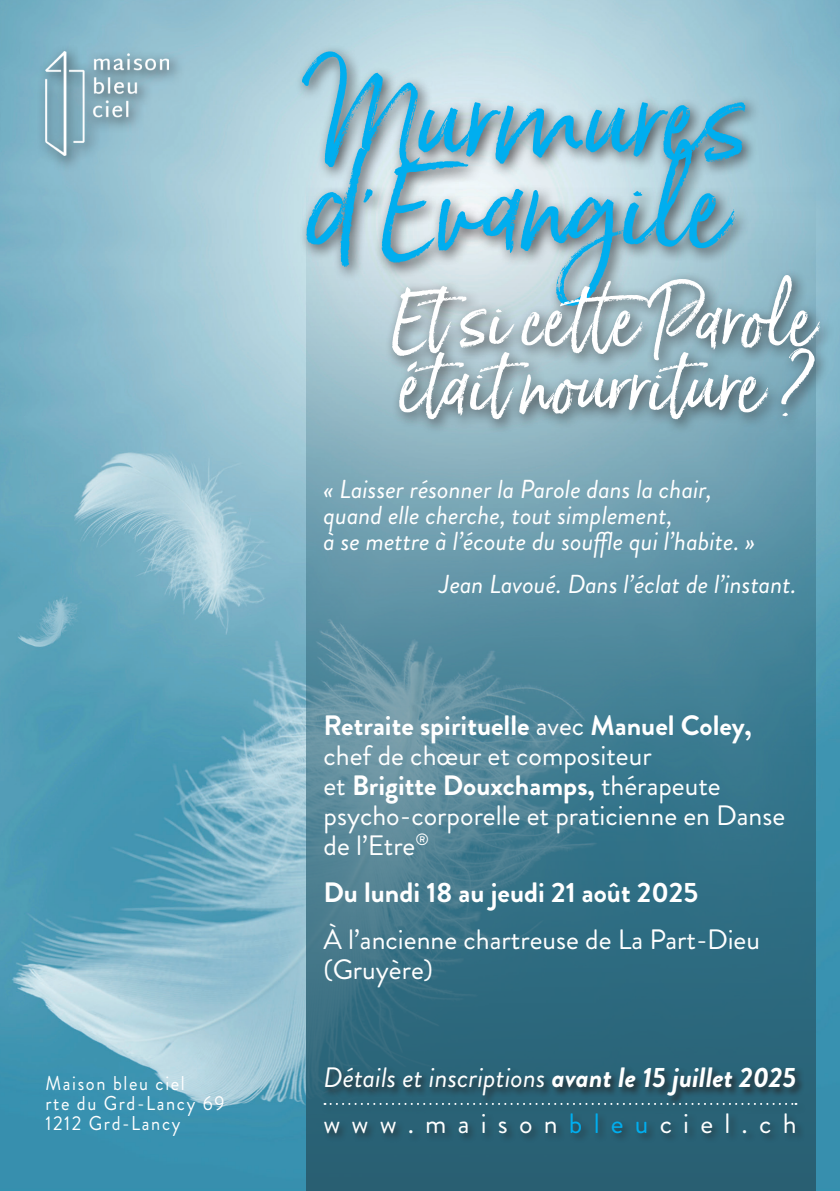
<style>
.page{position:relative;width:840px;height:1191px;background:#fff}
.page>*{position:absolute;margin:0;border:0;box-sizing:border-box;transform-origin:0 0}
.t1{font:116px/88px "Born Ready";color:#00aeef}
.t2{font:76px/66px "Born Ready";color:#fff}
.t3{font:28px/30px "Brandon Grotesque";color:#fff}
.t4{font:italic 28px "Brandon Grotesque";color:#fff}
.t5{font:700 28px "Brandon Grotesque";color:#fff}
.t6{font:28px "Brandon Grotesque";letter-spacing:.4em;color:#fff}
.t7{font:italic 26px/26px "Brandon Grotesque";color:#fff}
.t8{font:20px/20px "Brandon Grotesque";letter-spacing:.09em;color:#fff;scale:.92 1}
.s1{font-weight:700}
.s2{color:#00aeef}
</style>
<div class="page">
<img style="left:0;top:0;width:839px;height:1191px">
<svg style="left:306px;top:435px;width:509px;height:756px"></svg>
<div style="left:294px;top:44px;width:540px;height:391px;background:#231f20;opacity:.75"></div>
<div style="left:321px;top:1101px;width:484px;height:42px;background:#231f20;opacity:.56"></div>
<div style="left:323px;top:1066px;width:481px;height:40px;background:#231f20;opacity:.84"></div>
<svg style="left:37px;top:44px;width:147px;height:128px"></svg>
<img style="left:45px;top:51px;width:123px;height:105px">
<h1 class="t1" style="left:306px;top:71px;width:443px">Murmures d'Evangile</h1>
<h2 class="t2" style="left:391px;top:284px;width:426px">Et si cette Parole était nourriture ?</h2>
<p class="t7" style="left:323px;top:477px;width:433px">« Laisser résonner la Parole dans la chair, quand elle cherche, tout simplement,<br>à se mettre à l’écoute du souffle qui l’habite. »</p>
<p class="t7" style="left:439px;top:572px;width:358px">Jean Lavoué. Dans l’éclat de l’instant.</p>
<p class="t3" style="left:323px;top:710px;width:463px"><span class="s1">Retraite spirituelle</span> avec <span class="s1">Manuel Coley, </span>chef de chœur et compositeur<br>et <span class="s1">Brigitte Douxchamps,</span> thérapeute psycho-corporelle et praticienne en Danse de l’Etre<sup>®</sup></p>
<p class="t5" style="left:323px;top:872px;width:376px">Du lundi 18 au jeudi 21 août 2025</p>
<p class="t3" style="left:323px;top:924px;width:438px">À l’ancienne chartreuse de La Part-Dieu (Gruyère)</p>
<p class="t8" style="left:45px;top:1073px;width:153px">Maison bleu ciel</p>
<p class="t4" style="left:323px;top:1058px;width:474px">Détails et inscriptions <span class="s1">avant le 15 juillet 2025</span></p>
<p class="t8" style="left:45px;top:1093px;width:196px">rte du Grd-Lancy 69<br>1212 Grd-Lancy</p>
<p class="t6" style="left:323px;top:1104px;width:474px">www.maison<span class="s2">bleu</span>ciel.ch</p>
</div>
